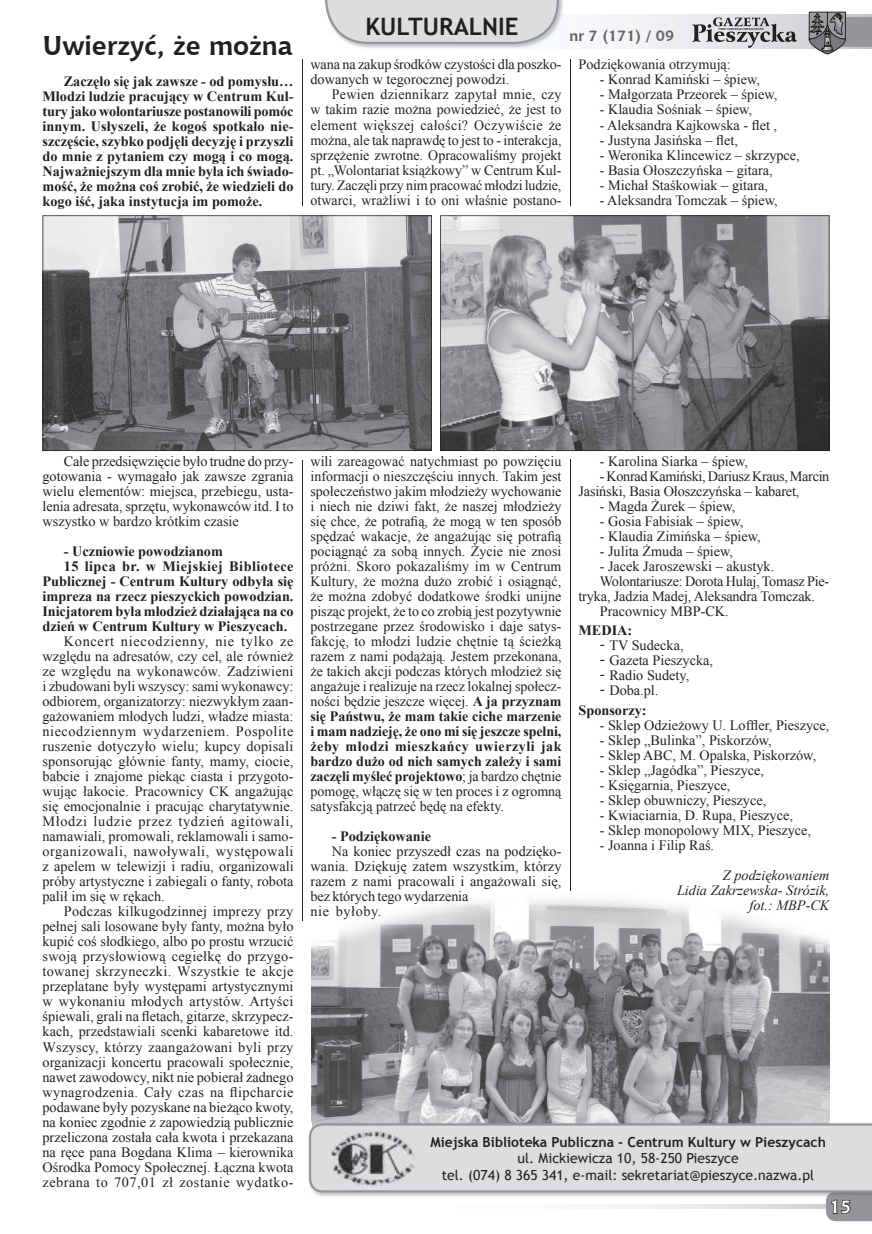
<style>
.page{position:relative;width:872px;height:1234px;background:#fff}
.page>*{position:absolute;margin:0;border:0;box-sizing:border-box;transform-origin:0 0}
.t1{font:700 27px "Chianti BT";color:#231f20}
.t2{font:700 24px "Trebuchet MS";color:#231f20}
.t3{font:700 18px "Chianti BT";color:#fff}
.t4{font:700 15px "Chianti BT";color:#636366}
.t5{font:14.25px/15px "Times New Roman";color:#231f20;text-align:justify}
.t6{font:700 14.25px/15px "Times New Roman";color:#231f20;text-align:justify}
.t7{font:italic 14.25px/15px "Times New Roman";color:#231f20;text-align:right}
.t8{font:700 14.25px "Times New Roman";letter-spacing:.03em;color:#231f20}
.t9{font:13.8px/16.6px "Trebuchet MS";color:#231f20;text-align:center}
.t10{font:700 13.8px "Trebuchet MS";color:#231f20}
.s1{font-weight:700}
.s2{font-family:"Tahoma"}
.s3{font-family:"Tahoma";font-weight:400}
.s4{font-weight:400}
</style>
<div class="page">
<svg style="left:564px;top:15px;width:245px;height:34px"></svg>
<svg style="left:809px;top:23px;width:36px;height:31px"></svg>
<div style="left:809px;top:23px;width:36px;height:31px;border:1px solid #231f20;border-radius:50%"></div>
<svg style="left:809px;top:11px;width:63px;height:40px;background:#89898c"></svg>
<svg style="left:692px;top:17px;width:105px;height:31px;background:#afafb1"></svg>
<img style="left:312px;top:890px;width:517px;height:231px">
<img style="left:308px;top:1121px;width:522px;height:59px">
<svg style="left:309px;top:1123px;width:563px;height:97px"></svg>
<img style="left:351px;top:0;width:213px;height:48px">
<img style="left:458px;top:15px;width:106px;height:34px">
<svg style="left:325px;top:0;width:234px;height:44px;background:#d8d9db"></svg>
<img style="left:332px;top:1130px;width:83px;height:54px">
<hr style="left:302px;top:60px;width:1px;height:146px;background:#231f20">
<hr style="left:570px;top:60px;width:1px;height:146px;background:#231f20">
<svg style="left:43px;top:215px;width:389px;height:236px;background:#838486"></svg>
<svg style="left:440px;top:215px;width:389px;height:236px;background:#909194"></svg>
<hr style="left:302px;top:459px;width:1px;height:461px;background:#231f20">
<hr style="left:570px;top:459px;width:1px;height:431px;background:#231f20">
<h1 class="t1" style="left:43px;top:26px;width:252px">Uwierzyć, że można</h1>
<p class="t6" style="left:43px;top:74px;width:252px;text-indent:21px">Zaczęło się jak zawsze - od pomysłu… Młodzi ludzie pracujący w Centrum Kul&shy;tury jako wolontariusze postanowili pomóc innym. Usłyszeli, że kogoś spotkało nie&shy;szczęście, szybko podjęli decyzję i przyszli do mnie z pytaniem czy mogą i co mogą.<br>Najważniejszym dla mnie była ich świado&shy;mość, że można coś zrobić, że wiedzieli do kogo iść, jaka instytucja im pomoże.</p>
<h2 class="t2" style="left:365px;top:11px;width:154px">KULTURALNIE</h2>
<p class="t5" style="left:310px;top:57px;width:252px">wana na zakup środków czystości dla poszko&shy;dowanych w tegorocznej powodzi.</p>
<p class="t5" style="left:310px;top:87px;width:252px;text-indent:21px">Pewien dziennikarz zapytał mnie, czy w takim razie można powiedzieć, że jest to element większej całości? Oczywiście że można, ale tak naprawdę to jest to - interakcja, sprzężenie zwrotne. Opracowaliśmy projekt pt. „Wolontariat książkowy” w Centrum Kul&shy;tury. Zaczęli przy nim pracować młodzi ludzie, otwarci, wrażliwi i to oni właśnie postano-</p>
<p class="t4" style="left:569px;top:26px;width:106px">nr 7 (171) / 09</p>
<p class="t5" style="left:578px;top:57px;width:154px">Podziękowania otrzymują:</p>
<p class="t5" style="left:600px;top:72px;width:162px">- Konrad Kamiński – śpiew,</p>
<p class="t5" style="left:600px;top:87px;width:179px">- Małgorzata Przeorek – śpiew,</p>
<p class="t5" style="left:600px;top:102px;width:154px">- Klaudia Sośniak – śpiew,</p>
<p class="t5" style="left:600px;top:117px;width:179px">- Aleksandra Kajkowska - flet ,</p>
<p class="t5" style="left:600px;top:132px;width:140px">- Justyna Jasińska – flet,</p>
<p class="t5" style="left:600px;top:147px;width:201px">- Weronika Klincewicz – skrzypce,</p>
<p class="t5" style="left:600px;top:162px;width:174px">- Basia Ołoszczyńska – gitara,</p>
<p class="t5" style="left:600px;top:177px;width:170px">- Michał Staśkowiak – gitara,</p>
<p class="t5" style="left:600px;top:192px;width:179px">- Aleksandra Tomczak – śpiew,</p>
<p class="t5" style="left:43px;top:453px;width:252px;text-indent:21px">Całe przedsięwzięcie było trudne do przy&shy;gotowania - wymagało jak zawsze zgrania wielu elementów: miejsca, przebiegu, usta&shy;lenia adresata, sprzętu, wykonawców itd. I to wszystko w bardzo krótkim czasie</p>
<p class="t6" style="left:64px;top:543px;width:161px">- Uczniowie powodzianom</p>
<p class="t8" style="left:64px;top:556px;width:231px">15 lipca br. w Miejskiej Bibliotece</p>
<p class="t6" style="left:43px;top:573px;width:252px">Publicznej - Centrum Kultury odbyła się</p>
<p class="t6" style="left:43px;top:588px;width:252px">impreza na rzecz pieszyckich powodzian.</p>
<p class="t6" style="left:43px;top:603px;width:252px">Inicjatorem była młodzież działająca na co</p>
<p class="t6" style="left:43px;top:618px;width:246px">dzień w Centrum Kultury w Pieszycach.</p>
<p class="t5" style="left:43px;top:633px;width:253px;text-indent:21px">Koncert niecodzienny, nie tylko ze względu na adresatów, czy cel, ale również ze względu na wykonawców. Zadziwieni i zbudowani byli wszyscy: sami wykonawcy: odbiorem, organizatorzy: niezwykłym zaan&shy;gażowaniem młodych ludzi, władze miasta: niecodziennym wydarzeniem. Pospolite ruszenie dotyczyło wielu; kupcy dopisali sponsorując głównie fanty, mamy, ciocie, babcie i znajome piekąc ciasta i przygoto&shy;wując łakocie. Pracownicy CK angażując się emocjonalnie i pracując charytatywnie.<br>Młodzi ludzie przez tydzień agitowali, namawiali, promowali, reklamowali i samo&shy;organizowali, nawoływali, występowali z apelem w telewizji i radiu, organizowali próby artystyczne i zabiegali o fanty, robota palił im się w rękach.</p>
<p class="t5" style="left:43px;top:903px;width:252px;text-indent:21px">Podczas kilkugodzinnej imprezy przy pełnej sali losowane były fanty, można było kupić coś słodkiego, albo po prostu wrzucić swoją przysłowiową cegiełkę do przygo&shy;towanej skrzyneczki. Wszystkie te akcje przeplatane były występami artystycznymi w wykonaniu młodych artystów. Artyści śpiewali, grali na fletach, gitarze, skrzypecz&shy;kach, przedstawiali scenki kabaretowe itd.<br>Wszyscy, którzy zaangażowani byli przy organizacji koncertu pracowali społecznie, nawet zawodowcy, nikt nie pobierał żadnego wynagrodzenia. Cały czas na flipcharcie podawane były pozyskane na bieżąco kwoty, na koniec zgodnie z zapowiedzią publicznie przeliczona została cała kwota i przekazana na ręce pana Bogdana Klima – kierownika Ośrodka Pomocy Społecznej. Łączna kwota zebrana to 707,01 zł zostanie wydatko-</p>
<p class="t5" style="left:310px;top:453px;width:252px">wili zareagować natychmiast po powzięciu informacji o nieszczęściu innych. Takim jest społeczeństwo jakim młodzieży wychowanie i niech nie dziwi fakt, że naszej młodzieży się chce, że potrafią, że mogą w ten sposób spędzać wakacje, że angażując się potrafią pociągnąć za sobą innych. Życie nie znosi próżni. Skoro pokazaliśmy im w Centrum Kultury, że można dużo zrobić i osiągnąć, że można zdobyć dodatkowe środki unijne pisząc projekt, że to co zrobią jest pozytywnie postrzegane przez środowisko i daje satys&shy;fakcję, to młodzi ludzie chętnie tą ścieżką razem z nami podążają. Jestem przekonana, że takich akcji podczas których młodzież się angażuje i realizuje na rzecz lokalnej społecz&shy;ności będzie jeszcze więcej. <span class="s1">A ja przyznam się Państwu, że mam takie ciche marzenie i mam nadzieję, że ono mi się jeszcze spełni, żeby młodzi mieszkańcy uwierzyli jak bardzo dużo od nich samych zależy i sami zaczęli myśleć projektowo</span>; ja bardzo chętnie pomogę, włączę się w ten proces i z ogromną satysfakcją patrzeć będę na efekty.</p>
<p class="t6" style="left:332px;top:828px;width:101px">- Podziękowanie</p>
<p class="t5" style="left:310px;top:843px;width:252px;text-align:left;text-indent:21px">Na koniec przyszedł czas na podzięko&shy;wania. Dziękuję zatem wszystkim, którzy razem z nami pracowali i angażowali się, bez których tego wydarzenia<br>nie byłoby.</p>
<p class="t5" style="left:600px;top:453px;width:150px">- Karolina Siarka – śpiew,</p>
<p class="t5" style="left:578px;top:468px;width:252px;text-indent:21px">- Konrad Kamiński, Dariusz Kraus, Marcin<br>Jasiński, Basia Ołoszczyńska – kabaret,</p>
<p class="t5" style="left:600px;top:498px;width:137px">- Magda Żurek – śpiew,</p>
<p class="t5" style="left:600px;top:513px;width:145px">- Gosia Fabisiak – śpiew,</p>
<p class="t5" style="left:600px;top:528px;width:162px">- Klaudia Zimińska – śpiew,</p>
<p class="t5" style="left:600px;top:543px;width:135px">- Julita Żmuda – śpiew,</p>
<p class="t5" style="left:600px;top:558px;width:176px">- Jacek Jaroszewski – akustyk.</p>
<p class="t5" style="left:600px;top:573px;width:231px">Wolontariusze: Dorota Hulaj, Tomasz Pie-</p>
<p class="t5" style="left:578px;top:588px;width:238px">tryka, Jadzia Madej, Aleksandra Tomczak.</p>
<p class="t5" style="left:600px;top:603px;width:131px">Pracownicy MBP-CK.</p>
<p class="t6" style="left:578px;top:622px;width:55px">MEDIA:</p>
<p class="t5" style="left:600px;top:637px;width:85px"><span class="s2">-</span> TV Sudecka,</p>
<p class="t5" style="left:600px;top:652px;width:115px"><span class="s2">-</span> Gazeta Pieszycka,</p>
<p class="t5" style="left:600px;top:667px;width:91px"><span class="s2">-</span> Radio Sudety,</p>
<p class="t6" style="left:578px;top:680px;width:81px;line-height:19.2px;text-indent:21px"><span class="s3">-</span> <span class="s4">Doba.pl.<br></span>Sponsorzy:</p>
<p class="t5" style="left:600px;top:717px;width:231px">- Sklep Odzieżowy U. Loffler, Pieszyce,</p>
<p class="t5" style="left:600px;top:732px;width:174px">- Sklep „Bulinka”, Piskorzów,</p>
<p class="t5" style="left:600px;top:747px;width:218px">- Sklep ABC, M. Opalska, Piskorzów,</p>
<p class="t5" style="left:600px;top:762px;width:166px">- Sklep „Jagódka”, Pieszyce,</p>
<p class="t5" style="left:600px;top:777px;width:132px">- Księgarnia, Pieszyce,</p>
<p class="t5" style="left:600px;top:792px;width:168px">- Sklep obuwniczy, Pieszyce,</p>
<p class="t5" style="left:600px;top:807px;width:195px">- Kwiaciarnia, D. Rupa, Pieszyce,</p>
<p class="t5" style="left:600px;top:822px;width:213px">- Sklep monopolowy MIX, Pieszyce,</p>
<p class="t5" style="left:600px;top:837px;width:116px">- Joanna i Filip Raś.</p>
<p class="t7" style="left:677px;top:867px;width:154px">Z podziękowaniem<br>Lidia Zakrzewska- Strózik, fot.: MBP-CK</p>
<p class="t10" style="left:430px;top:1132px;width:397px">Miejska Biblioteka Publiczna - Centrum Kultury w Pieszycach</p>
<p class="t9" style="left:442px;top:1149px;width:374px">ul. Mickiewicza 10, 58-250 Pieszyce<br>tel. (074) 8 365 341, e-mail: sekretariat@pieszyce.nazwa.pl</p>
<p class="t3" style="left:829px;top:1193px;width:23px">15</p>
</div>
